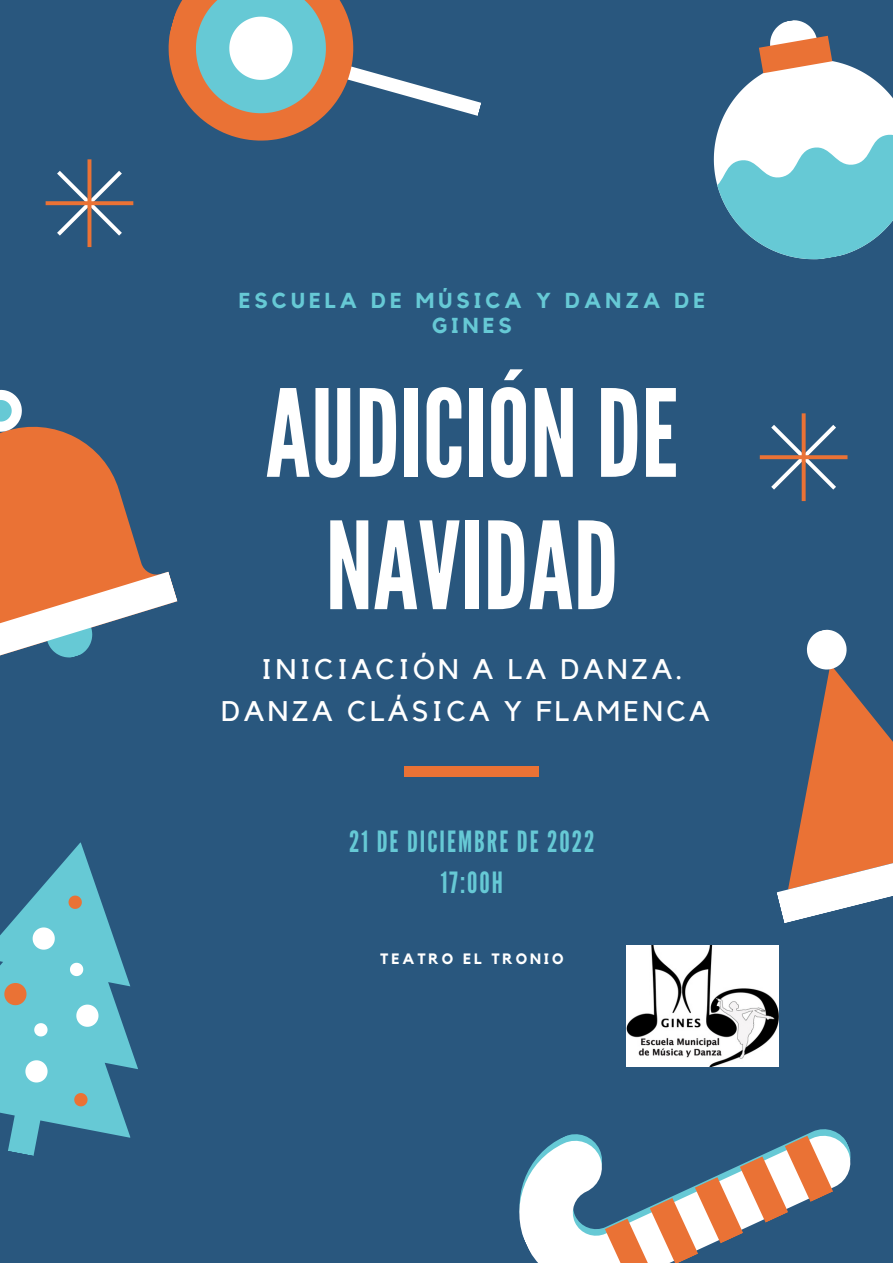
<style>
.page{position:relative;width:893px;height:1264px;background:#fff}
.page>*{position:absolute;margin:0;border:0;box-sizing:border-box;transform-origin:0 0}
.t1{font:120.75px/132.3px "League Gothic";color:#fff;text-align:center}
.t2{font:29.25px/40.5px "League Gothic";letter-spacing:.07em;color:#66c9d5;text-align:center}
.t3{font:28.35px/41.5px "Kollektif";letter-spacing:.12em;color:#fff;text-align:center}
.t4{font:700 21.6px/25.7px "Kollektif";letter-spacing:.19em;color:#66c9d5;text-align:center}
.t5{font:700 15px "Kollektif";letter-spacing:.19em;color:#fff}
</style>
<div class="page">
<div style="left:0;top:0;width:892px;height:1262px;background:#29577e"></div>
<div style="left:404px;top:766px;width:135px;height:10px;background:#ea7235"></div>
<svg style="left:0;top:426px;width:147px;height:145px;fill:#ea7235"></svg>
<svg style="left:0;top:571px;width:177px;height:87px"></svg>
<svg style="left:0;top:389px;width:27px;height:48px"></svg>
<svg style="left:777px;top:629px;width:115px;height:294px"></svg>
<svg style="left:0;top:842px;width:138px;height:314px;fill:#66c9d5"></svg>
<svg style="left:67px;top:894px;width:16px;height:16px"></svg>
<svg style="left:2px;top:981px;width:26px;height:26px"></svg>
<svg style="left:73px;top:1091px;width:16px;height:16px"></svg>
<svg style="left:31px;top:925px;width:26px;height:26px"></svg>
<svg style="left:69px;top:961px;width:15px;height:16px"></svg>
<svg style="left:33px;top:1022px;width:16px;height:15px"></svg>
<svg style="left:74px;top:1002px;width:26px;height:26px"></svg>
<svg style="left:24px;top:1058px;width:25px;height:26px"></svg>
<svg style="left:759px;top:413px;width:88px;height:88px"></svg>
<svg style="left:519px;top:1036px;width:332px;height:226px"></svg>
<svg style="left:605px;top:1135px;width:228px;height:127px"></svg>
<svg style="left:168px;top:0;width:313px;height:141px"></svg>
<svg style="left:713px;top:20px;width:179px;height:240px"></svg>
<svg style="left:46px;top:159px;width:87px;height:88px"></svg>
<img style="left:626px;top:945px;width:152px;height:121px">
<p class="t4" style="left:239px;top:288px;width:467px">ESCUELA DE MÚSICA Y DANZA DE<br>GINES</p>
<h1 class="t1" style="left:265px;top:370px;width:414px">AUDICIÓNDE<br>NAVIDAD</h1>
<p class="t3" style="left:221px;top:649px;width:490px">INICIACIÓN A LA DANZA.<br>DANZA CLÁSICA Y FLAMENCA</p>
<p class="t2" style="left:349px;top:822px;width:247px">21 DE DICIEMBRE DE 2022<br>17:00H</p>
<p class="t5" style="left:380px;top:952px;width:185px">TEATRO EL TRONIO</p>
</div>
